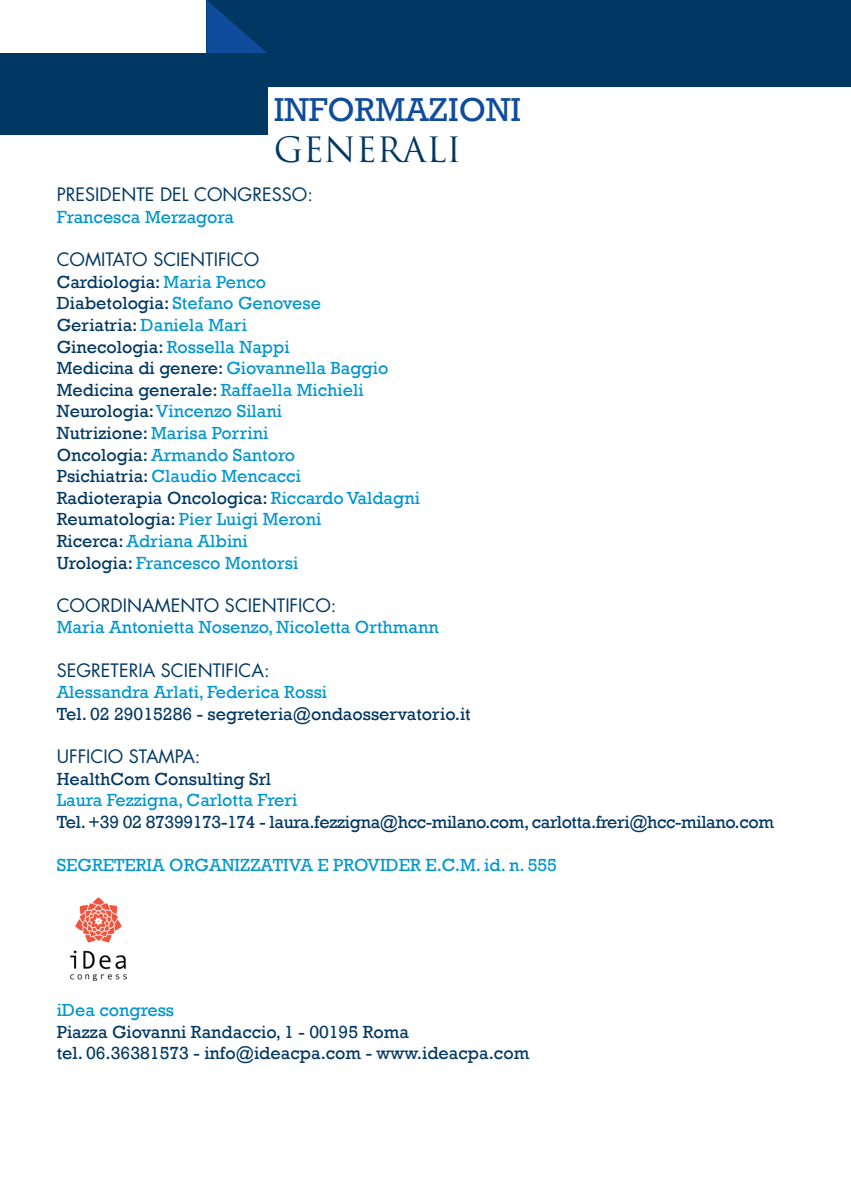
<style>
.page{position:relative;width:851px;height:1191px;background:#fff}
.page>*{position:absolute;margin:0;border:0;box-sizing:border-box;transform-origin:0 0}
.t1{font:34px "Rockwell";color:#0f4c9c}
.t2{font:34px "Trajan Pro";color:#013863}
.t3{font:18px/21.6px "Rockwell";color:#0096ce}
.t4{font:18px/21.6px "Rockwell";color:#013863}
.t5{font:18px "Futura";color:#013863}
.t6{font:18px "Rockwell";letter-spacing:-.02em;color:#013863}
.s1{color:#013863}
</style>
<div class="page">
<div style="left:206px;top:0;width:644px;height:87px;background:#013863"></div>
<svg style="left:206px;top:0;width:61px;height:53px"></svg>
<div style="left:0;top:53px;width:267px;height:81px;background:#013863"></div>
<img style="left:70px;top:897px;width:57px;height:83px">
<h1 class="t1" style="left:274px;top:90px;width:249px">INFORMAZIONI</h1>
<h1 class="t2" style="left:274px;top:128px;width:189px">GENERALI</h1>
<p class="t5" style="left:57px;top:182px;width:258px">PRESIDENTE DEL CONGRESSO:</p>
<p class="t3" style="left:57px;top:206px;width:179px">Francesca Merzagora</p>
<p class="t5" style="left:57px;top:247px;width:204px">COMITATO SCIENTIFICO</p>
<p class="t3" style="left:57px;top:271px;width:365px"><span class="s1">Cardiologia:</span> Maria Penco<br><span class="s1">Diabetologia:</span> Stefano Genovese<br><span class="s1">Geriatria:</span> Daniela Mari<br><span class="s1">Ginecologia:</span> Rossella Nappi<br><span class="s1">Medicina di genere:</span> Giovannella Baggio<br><span class="s1">Medicina generale:</span> Raffaella Michieli<br><span class="s1">Neurologia:</span>Vincenzo Silani<br><span class="s1">Nutrizione:</span> Marisa Porrini<br><span class="s1">Oncologia:</span> Armando Santoro<br><span class="s1">Psichiatria:</span> Claudio Mencacci<br><span class="s1">Radioterapia Oncologica:</span> Riccardo Valdagni<br><span class="s1">Reumatologia:</span> Pier Luigi Meroni<br><span class="s1">Ricerca:</span> Adriana Albini<br><span class="s1">Urologia:</span> Francesco Montorsi</p>
<p class="t5" style="left:57px;top:593px;width:281px">COORDINAMENTO SCIENTIFICO:</p>
<p class="t3" style="left:57px;top:617px;width:383px">Maria Antonietta Nosenzo, Nicoletta Orthmann</p>
<p class="t5" style="left:57px;top:657px;width:214px">SEGRETERIA SCIENTIFICA:</p>
<p class="t3" style="left:57px;top:681px;width:272px">Alessandra Arlati, Federica Rossi</p>
<p class="t4" style="left:57px;top:703px;width:415px">Tel. 02 29015286 - segreteria@ondaosservatorio.it</p>
<p class="t5" style="left:57px;top:744px;width:145px">UFFICIO STAMPA:</p>
<p class="t4" style="left:57px;top:768px;width:216px">HealthCom Consulting Srl</p>
<p class="t3" style="left:57px;top:789px;width:242px">Laura Fezzigna, Carlotta Freri</p>
<p class="t6" style="left:57px;top:811px;width:718px">Tel. +39 02 87399173-174 - laura.fezzigna@hcc-milano.com, carlotta.freri@hcc-milano.com</p>
<p class="t3" style="left:57px;top:854px;width:501px">SEGRETERIA ORGANIZZATIVA E PROVIDER E.C.M. id. n. 555</p>
<p class="t3" style="left:57px;top:999px;width:119px">iDea congress</p>
<p class="t4" style="left:57px;top:1021px;width:474px">Piazza Giovanni Randaccio, 1 - 00195 Roma<br>tel. 06.36381573 - info@ideacpa.com - www.ideacpa.com</p>
</div>
